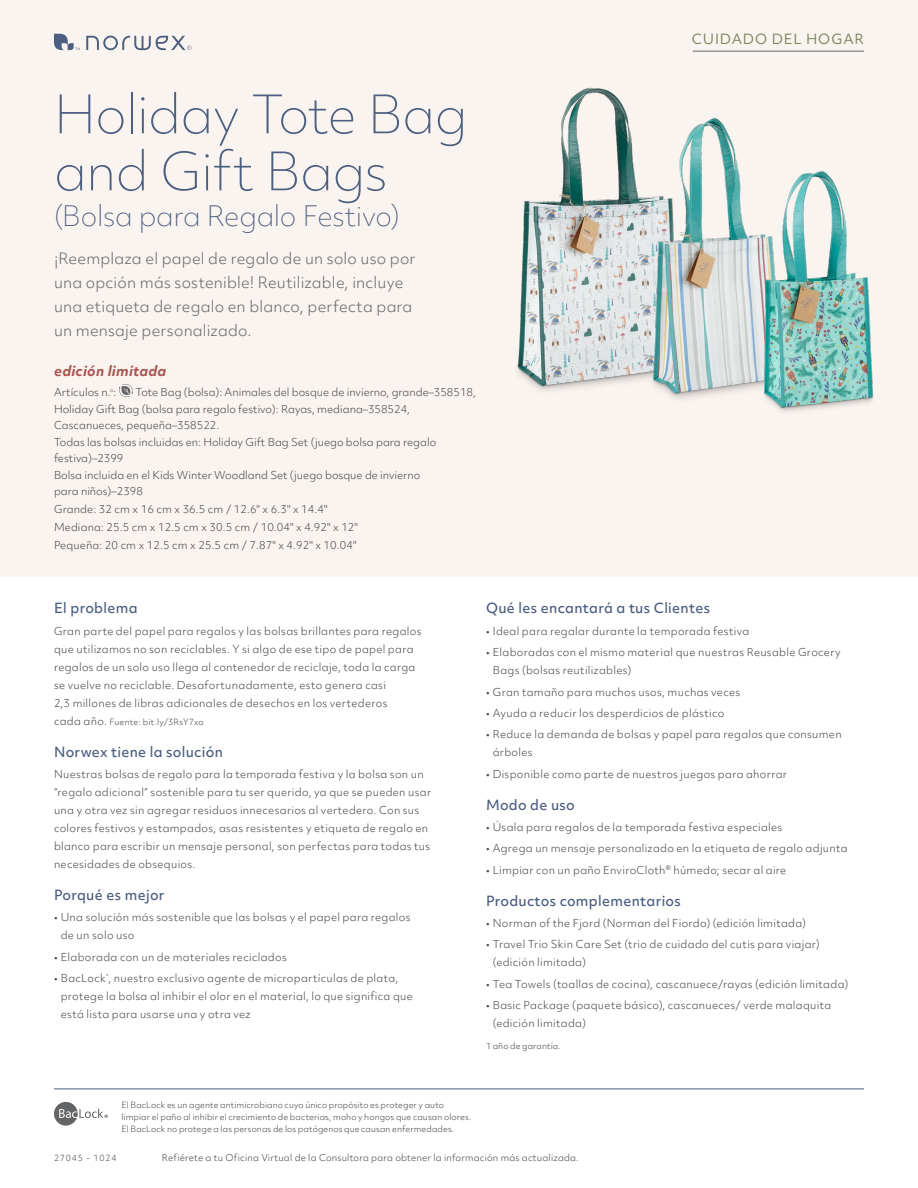
<style>
.page{position:relative;width:918px;height:1188px;background:#fff}
.page>*{position:absolute;margin:0;border:0;box-sizing:border-box;transform-origin:0 0}
.t1{font:100 51px/57px "Objektiv Mk 2";letter-spacing:-.015em;color:#4d5f80}
.t2{font:100 27px "Objektiv Mk 2";letter-spacing:-.01em;color:#4d5f80}
.t3{font:300 15px/24px "Objektiv Mk 2";letter-spacing:.015em;color:#636466}
.t4{font:500 13.5px "Objektiv Mk 2";letter-spacing:.02em;color:#4d5f80}
.t5{font:italic 700 13.5px "Objektiv Mk 2";letter-spacing:.02em;color:#aa5550}
.t6{font:13.5px "Objektiv Mk 2";letter-spacing:.065em;color:#7b885e}
.t7{font:300 10.5px/18px "Objektiv Mk 2";letter-spacing:.03em;color:#414042}
.t8{font:300 10.5px/16.5px "Objektiv Mk 2";color:#414042}
.t9{font:300 10.5px/18px "Objektiv Mk 2";letter-spacing:.01em;color:#414042}
.t10{font:300 9px "Objektiv Mk 2";letter-spacing:.02em;color:#414042}
.t11{font:300 8.25px/12px "Objektiv Mk 2";letter-spacing:.015em;color:#414042}
.t12{font:300 8.25px "Objektiv Mk 2";letter-spacing:.035em;color:#414042}
.t13{font:300 8.25px "Objektiv Mk 2";letter-spacing:.1em;color:#414042}
.s1{font-size:10.5px}
</style>
<div class="page">
<div style="left:0;top:0;width:918px;height:576px;background:#faf4f0"></div>
<img style="left:517px;top:87px;width:105px;height:304px">
<img style="left:593px;top:103px;width:143px;height:296px">
<img style="left:693px;top:159px;width:181px;height:253px">
<svg style="left:86px;top:36px;width:106px;height:14px"></svg>
<svg style="left:54px;top:34px;width:26px;height:16px"></svg>
<hr style="left:54px;top:1089px;width:810px;height:1px;background:#4d5f80">
<svg style="left:119px;top:384px;width:14px;height:13px"></svg>
<hr style="left:693px;top:51px;width:171px;height:1px;background:#636466">
<svg style="left:54px;top:1102px;width:54px;height:24px"></svg>
<h1 class="t1" style="left:54px;top:86px;width:415px">Holiday Tote Bag and Gift Bags</h1>
<h2 class="t2" style="left:54px;top:198px;width:347px">(Bolsa para Regalo Festivo)</h2>
<h3 class="t3" style="left:54px;top:246px;width:363px">¡Reemplaza el papel de regalo de un solo uso por una opción más sostenible! Reutilizable, incluye una etiqueta de regalo en blanco, perfecta para un mensaje personalizado.</h3>
<p class="t5" style="left:54px;top:362px;width:114px">edición limitada</p>
<p class="t8" style="left:54px;top:384px;width:64px">Artículos n.<sup>o</sup>:</p>
<p class="t8" style="left:54px;top:384px;width:423px;text-indent:82px">Tote Bag (bolsa): Animales del bosque de invierno, grande–358518, Holiday Gift Bag (bolsa para regalo festivo): Rayas, mediana–358524, Cascanueces, pequeña–358522.<br>Todas las bolsas incluidas en: Holiday Gift Bag Set (juego bolsa para regalo festiva)–2399<br>Bolsa incluida en el Kids Winter Woodland Set (juego bosque de invierno<br>para niños)–2398</p>
<p class="t9" style="left:54px;top:500px;width:306px">Grande: 32 cm x 16 cm x 36.5 cm / 12.6" x 6.3" x 14.4"<br>Mediana: 25.5 cm x 12.5 cm x 30.5 cm / 10.04" x 4.92" x 12"<br>Pequeña: 20 cm x 12.5 cm x 25.5 cm / 7.87" x 4.92" x 10.04"</p>
<p class="t6" style="left:692px;top:30px;width:174px">CUIDADO DEL HOGAR</p>
<p class="t4" style="left:54px;top:599px;width:85px">El problema</p>
<p class="t7" style="left:54px;top:622px;width:369px">Gran parte del papel para regalos y las bolsas brillantes para regalos que utilizamos no son reciclables. Y si algo de ese tipo de papel para regalos de un solo uso llega al contenedor de reciclaje, toda la carga se vuelve no reciclable. Desafortunadamente, esto genera casi<br>2,3 millones de libras adicionales de desechos en los vertederos</p>
<p class="t12" style="left:54px;top:716px;width:151px"><span class="s1">cada año.</span> Fuente: bit.ly/3RsY7xo</p>
<p class="t4" style="left:54px;top:742px;width:170px">Norwex tiene la solución</p>
<p class="t7" style="left:54px;top:765px;width:379px">Nuestras bolsas de regalo para la temporada festiva y la bolsa son un “regalo adicional” sostenible para tu ser querido, ya que se pueden usar una y otra vez sin agregar residuos innecesarios al vertedero. Con sus colores festivos y estampados, asas resistentes y etiqueta de regalo en blanco para escribir un mensaje personal, son perfectas para todas tus necesidades de obsequios.</p>
<p class="t4" style="left:54px;top:885px;width:112px">Porqué es mejor</p>
<p class="t7" style="left:61px;top:908px;width:351px;text-indent:-7px">• Una solución más sostenible que las bolsas y el papel para regalos de un solo uso</p>
<p class="t7" style="left:54px;top:948px;width:234px">• Elaborada con un de materiales reciclados</p>
<p class="t7" style="left:61px;top:969px;width:354px;text-indent:-7px">• BacLock<sup>*</sup>, nuestro exclusivo agente de micropartículas de plata, protege la bolsa al inhibir el olor en el material, lo que significa que está lista para usarse una y otra vez</p>
<p class="t4" style="left:486px;top:599px;width:226px">Qué les encantará a tus Clientes</p>
<p class="t7" style="left:486px;top:622px;width:265px">• Ideal para regalar durante la temporada festiva</p>
<p class="t7" style="left:493px;top:643px;width:350px;text-indent:-7px">• Elaboradas con el mismo material que nuestras Reusable Grocery<br>Bags (bolsas reutilizables)</p>
<p class="t7" style="left:486px;top:683px;width:256px">• Gran tamaño para muchos usos, muchas veces</p>
<p class="t7" style="left:486px;top:704px;width:240px">• Ayuda a reducir los desperdicios de plástico</p>
<p class="t7" style="left:493px;top:725px;width:350px;text-indent:-7px">• Reduce la demanda de bolsas y papel para regalos que consumen árboles</p>
<p class="t7" style="left:486px;top:765px;width:303px">• Disponible como parte de nuestros juegos para ahorrar</p>
<p class="t4" style="left:486px;top:795px;width:90px">Modo de uso</p>
<p class="t7" style="left:486px;top:818px;width:298px">• Úsala para regalos de la temporada festiva especiales</p>
<p class="t7" style="left:486px;top:839px;width:363px">• Agrega un mensaje personalizado en la etiqueta de regalo adjunta</p>
<p class="t7" style="left:486px;top:861px;width:302px">• Limpiar con un paño EnviroCloth® húmedo; secar al aire</p>
<p class="t4" style="left:486px;top:891px;width:196px">Productos complementarios</p>
<p class="t7" style="left:486px;top:914px;width:322px">• Norman of the Fjord (Norman del Fiordo) (edición limitada)</p>
<p class="t7" style="left:493px;top:935px;width:328px;text-indent:-7px">• Travel Trio Skin Care Set (trio de cuidado del cutis para viajar) (edición limitada)</p>
<p class="t7" style="left:486px;top:975px;width:364px">• Tea Towels (toallas de cocina), cascanuece/rayas (edición limitada)</p>
<p class="t7" style="left:493px;top:996px;width:340px;text-indent:-7px">• Basic Package (paquete básico), cascanueces/ verde malaquita (edición limitada)</p>
<p class="t11" style="left:486px;top:1040px;width:76px">1 año de garantía.</p>
<p class="t11" style="left:122px;top:1099px;width:351px">El BacLock es un agente antimicrobiano cuyo único propósito es proteger y auto limpiar el paño al inhibir el crecimiento de bacterias, moho y hongos que causan olores.<br>El BacLock no protege a las personas de los patógenos que causan enfermedades.</p>
<p class="t13" style="left:54px;top:1152px;width:64px">27045 - 1024</p>
<p class="t10" style="left:162px;top:1151px;width:418px">Refiérete a tu Oficina Virtual de la Consultora para obtener la información más actualizada.</p>
</div>
